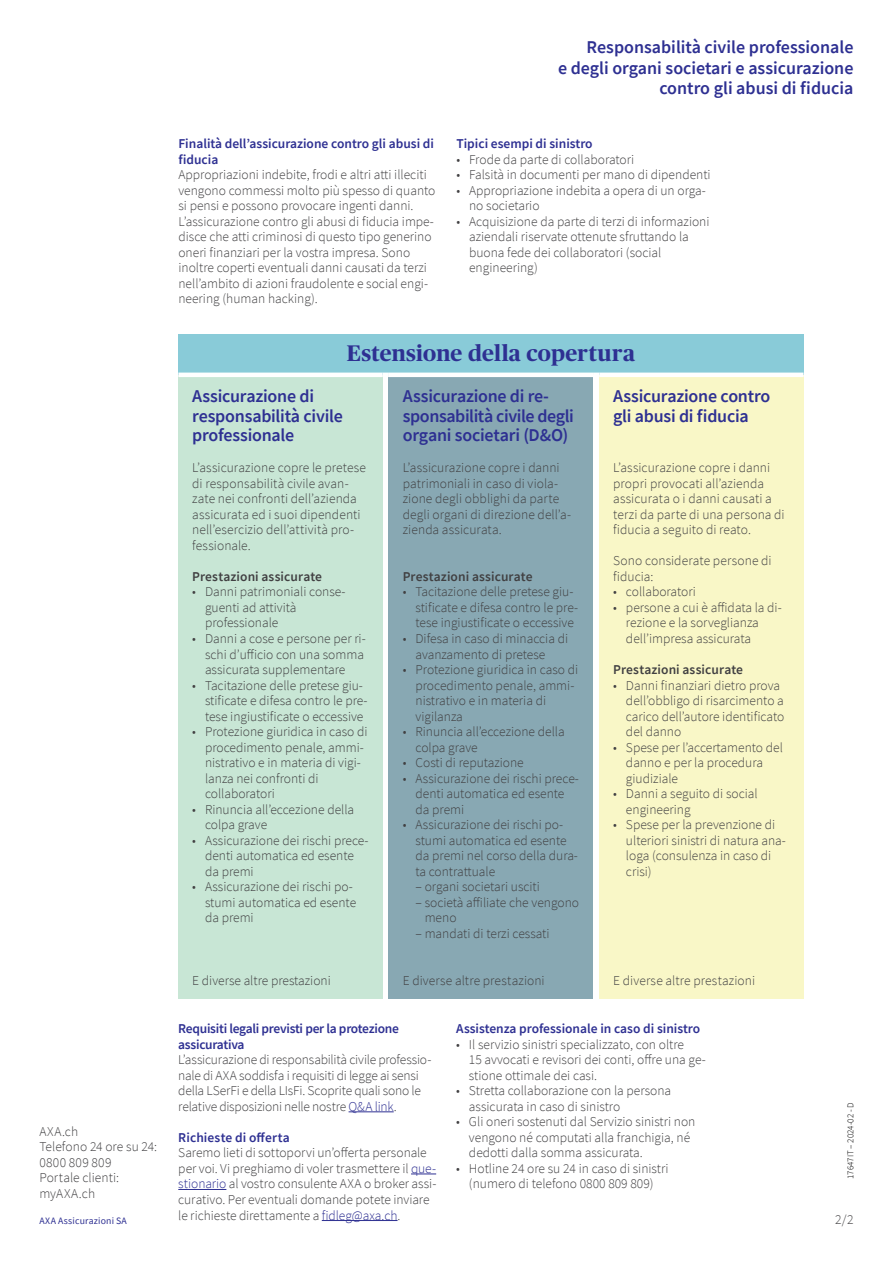
<style>
.page{position:relative;width:893px;height:1263px;background:#fff}
.page>*{position:absolute;margin:0;border:0;box-sizing:border-box;transform-origin:0 0}
.t1{font:700 22.5px "Publico Headline";letter-spacing:.01em;color:#2e3092}
.t2{font:600 18px/19.5px "Source Sans Pro";letter-spacing:-.01em;color:#2e3092}
.t3{font:300 13.5px/15.5px "Source Sans Pro";color:#414042}
.t4{font:600 13.5px/15.5px "Source Sans Pro";color:#2e3092}
.t5{font:600 13.5px "Source Sans Pro";letter-spacing:.005em;color:#414042}
.t6{font:600 13.5px/15.6px "Source Sans Pro";letter-spacing:-.02em;color:#2e3092}
.t7{font:9.75px "Source Sans Pro";letter-spacing:.02em;color:#2e3092}
.t8{font:300 9px "Source Sans Pro";color:#000}
.s1{color:#88a8b3}
.s2{color:#2e3092}
</style>
<div class="page">
<div style="left:178px;top:334px;width:625px;height:41px;background:#89cbd8"></div>
<div style="left:178px;top:375px;width:205px;height:623px;background:#c8e6d5"></div>
<div style="left:389px;top:375px;width:204px;height:623px;background:#88a8b3"></div>
<div style="left:599px;top:375px;width:204px;height:623px;background:#f9f7c7"></div>
<hr style="left:178px;top:373px;width:205px;height:4px;background:#fff">
<svg style="left:383px;top:373px;width:6px;height:2px"></svg>
<hr style="left:389px;top:373px;width:204px;height:4px;background:#fff">
<svg style="left:593px;top:373px;width:6px;height:2px"></svg>
<hr style="left:599px;top:373px;width:204px;height:4px;background:#fff">
<hr style="left:349px;top:1111px;width:45px;height:1px;background:#2e3092">
<svg style="left:411px;top:1173px;width:25px;height:1px"></svg>
<hr style="left:178px;top:1189px;width:48px;height:1px;background:#2e3092">
<hr style="left:322px;top:1220px;width:76px;height:1px;background:#2e3092">
<p class="t4" style="left:178px;top:136px;width:257px">Finalità dell’assicurazione contro gli abusi di fiducia</p>
<p class="t3" style="left:178px;top:167px;width:259px">Appropriazioni indebite, frodi e altri atti illeciti vengono commessi molto più spesso di quanto si pensi e possono provocare ingenti danni.<br>L’assicurazione contro gli abusi di fiducia impe&shy;disce che atti criminosi di questo tipo generino oneri finanziari per la vostra impresa. Sono inoltre coperti eventuali danni causati da terzi nell’ambito di azioni fraudolente e social engi&shy;neering (human hacking).</p>
<h2 class="t2" style="left:558px;top:36px;width:297px;line-height:20.7px;text-align:right">Responsabilità civile professionale<br>e degli organi societari e assicurazione contro gli abusi di fiducia</h2>
<p class="t4" style="left:456px;top:136px;width:138px">Tipici esempi di sinistro</p>
<p class="t3" style="left:456px;top:151px;width:179px">• Frode da parte di collaboratori</p>
<p class="t3" style="left:456px;top:167px;width:256px">• Falsità in documenti per mano di dipendenti</p>
<p class="t3" style="left:469px;top:183px;width:238px;text-indent:-13px">• Appropriazione indebita a opera di un orga&shy;no societario</p>
<p class="t3" style="left:469px;top:214px;width:242px;text-indent:-13px">• Acquisizione da parte di terzi di informazioni aziendali riservate ottenute sfruttando la buona fede dei collaboratori (social engineering)</p>
<h1 class="t1" style="left:347px;top:337px;width:290px">Estensione della copertura</h1>
<h2 class="t2" style="left:192px;top:386px;width:152px">Assicurazione di responsabilità civile professionale</h2>
<p class="t3" style="left:192px;top:460px;width:175px">L’assicurazione copre le pretese di responsabilità civile avan&shy;zate nei confronti dell’azienda assicurata ed i suoi dipendenti nell’esercizio dell’attività pro&shy;fessionale.</p>
<p class="t5" style="left:192px;top:567px;width:131px">Prestazioni assicurate</p>
<p class="t3" style="left:205px;top:584px;width:142px;text-indent:-13px">• Danni patrimoniali conse&shy;guenti ad attività professionale</p>
<p class="t3" style="left:205px;top:631px;width:162px;text-indent:-13px">• Danni a cose e persone per ri&shy;schi d’ufficio con una somma assicurata supplementare</p>
<p class="t3" style="left:205px;top:677px;width:164px;text-indent:-13px">• Tacitazione delle pretese giu&shy;stificate e difesa contro le pre&shy;tese ingiustificate o eccessive</p>
<p class="t3" style="left:205px;top:724px;width:164px;text-indent:-13px">• Protezione giuridica in caso di procedimento penale, ammi&shy;nistrativo e in materia di vigi&shy;lanza nei confronti di collaboratori</p>
<p class="t3" style="left:205px;top:801px;width:151px;text-indent:-13px">• Rinuncia all’eccezione della colpa grave</p>
<p class="t3" style="left:205px;top:833px;width:165px;text-indent:-13px">• Assicurazione dei rischi prece&shy;denti automatica ed esente da premi</p>
<p class="t3" style="left:205px;top:879px;width:153px;text-indent:-13px">• Assicurazione dei rischi po&shy;stumi automatica ed esente da premi</p>
<p class="t3" style="left:192px;top:972px;width:140px">E diverse altre prestazioni</p>
<h2 class="t2" style="left:403px;top:386px;width:173px">Assicurazione di re&shy;sponsabilità civile degli organi societari (D&amp;O)</h2>
<p class="t3" style="left:403px;top:460px;width:170px">L’assicurazione copre i danni patrimoniali in caso di viola&shy;zione degli obblighi da parte degli organi di direzione dell’a&shy;zienda assicurata.</p>
<p class="t5" style="left:403px;top:567px;width:131px">Prestazioni assicurate</p>
<p class="t3" style="left:415px;top:584px;width:164px;text-indent:-13px">• Tacitazione delle pretese giu&shy;stificate e difesa contro le pre&shy;tese ingiustificate o eccessive</p>
<p class="t3" style="left:415px;top:631px;width:154px;text-indent:-13px">• Difesa in caso di minaccia di avanzamento di pretese</p>
<p class="t3" style="left:415px;top:662px;width:164px;text-indent:-13px">• Protezione giuridica in caso di procedimento penale, ammi&shy;nistrativo e in materia di vigilanza</p>
<p class="t3" style="left:415px;top:724px;width:151px;text-indent:-13px">• Rinuncia all’eccezione della colpa grave</p>
<p class="t3" style="left:403px;top:755px;width:123px">• Costi di reputazione</p>
<p class="t3" style="left:415px;top:770px;width:165px;text-indent:-13px">• Assicurazione dei rischi prece&shy;denti automatica ed esente da premi</p>
<p class="t3" style="left:415px;top:817px;width:164px;text-indent:-13px">• Assicurazione dei rischi po&shy;stumi automatica ed esente da premi nel corso della dura&shy;ta contrattuale</p>
<p class="t3" style="left:415px;top:879px;width:126px">– organi societari usciti</p>
<p class="t3" style="left:425px;top:895px;width:156px;text-indent:-9px">– società affiliate che vengono meno</p>
<p class="t3" style="left:403px;top:926px;width:148px"><span class="s1">•</span> – mandati di terzi cessati</p>
<p class="t3" style="left:403px;top:972px;width:143px">E diverse altre prestazioni</p>
<h2 class="t2" style="left:613px;top:386px;width:159px">Assicurazione contro gli abusi di fiducia</h2>
<p class="t3" style="left:613px;top:460px;width:173px">L’assicurazione copre i danni propri provocati all’azienda assicurata o i danni causati a terzi da parte di una persona di fiducia a seguito di reato.</p>
<p class="t3" style="left:613px;top:553px;width:160px">Sono considerate persone di fiducia:</p>
<p class="t3" style="left:613px;top:584px;width:84px">• collaboratori</p>
<p class="t3" style="left:626px;top:600px;width:157px;text-indent:-13px">• persone a cui è affidata la di&shy;rezione e la sorveglianza dell’impresa assicurata</p>
<p class="t5" style="left:613px;top:661px;width:131px">Prestazioni assicurate</p>
<p class="t3" style="left:626px;top:677px;width:160px;text-indent:-13px">• Danni finanziari dietro prova dell’obbligo di risarcimento a carico dell’autore identificato del danno</p>
<p class="t3" style="left:626px;top:739px;width:158px;text-indent:-13px">• Spese per l’accertamento del danno e per la procedura giudiziale</p>
<p class="t3" style="left:626px;top:786px;width:133px;text-indent:-13px">• Danni a seguito di social engineering</p>
<p class="t3" style="left:626px;top:817px;width:161px;text-indent:-13px">• Spese per la prevenzione di ulteriori sinistri di natura ana&shy;loga (consulenza in caso di crisi)</p>
<p class="t3" style="left:613px;top:972px;width:143px">E diverse altre prestazioni</p>
<p class="t4" style="left:456px;top:1021px;width:245px">Assistenza professionale in caso di sinistro</p>
<p class="t3" style="left:469px;top:1036px;width:238px;text-indent:-13px">• Il servizio sinistri specializzato, con oltre<br>15 avvocati e revisori dei conti, offre una ge&shy;stione ottimale dei casi.</p>
<p class="t3" style="left:469px;top:1083px;width:204px;text-indent:-13px">• Stretta collaborazione con la persona assicurata in caso di sinistro</p>
<p class="t3" style="left:469px;top:1114px;width:228px;text-indent:-13px">• Gli oneri sostenuti dal Servizio sinistri non vengono né computati alla franchigia, né dedotti dalla somma assicurata.</p>
<p class="t3" style="left:456px;top:1161px;width:214px;text-align:center">• Hotline 24 ore su 24 in caso di sinistri (numero di telefono 0800 809 809)</p>
<p class="t6" style="left:178px;top:1021px;width:222px">Requisiti legali previsti per la protezione assicurativa</p>
<p class="t3" style="left:178px;top:1052px;width:255px">L’assicurazione di responsabilità civile professio&shy;nale di AXA soddisfa i requisiti di legge ai sensi della LSerFi e della LIsFi. Scoprite quali sono le relative disposizioni nelle nostre <span class="s2">Q&amp;A link</span>.</p>
<p class="t4" style="left:178px;top:1129px;width:113px">Richieste di offerta</p>
<p class="t3" style="left:178px;top:1145px;width:260px">Saremo lieti di sottoporvi un’offerta personale per voi. Vi preghiamo di voler trasmettere il <span class="s2">que&shy;stionario</span> al vostro consulente AXA o broker assi&shy;curativo. Per eventuali domande potete inviare le richieste direttamente a <span class="s2">fidleg@axa.ch</span>.</p>
<p class="t8" style="left:845px;top:1179px;width:78px;rotate:-90deg">17647IT – 2024-02 - D</p>
<p class="t3" style="left:39px;top:1123px;width:119px">AXA.ch<br>Telefono 24 ore su 24:<br>0800 809 809<br>Portale clienti: myAXA.ch</p>
<p class="t7" style="left:39px;top:1214px;width:89px">AXA Assicurazioni SA</p>
<p class="t3" style="left:835px;top:1211px;width:20px">2/2</p>
</div>
